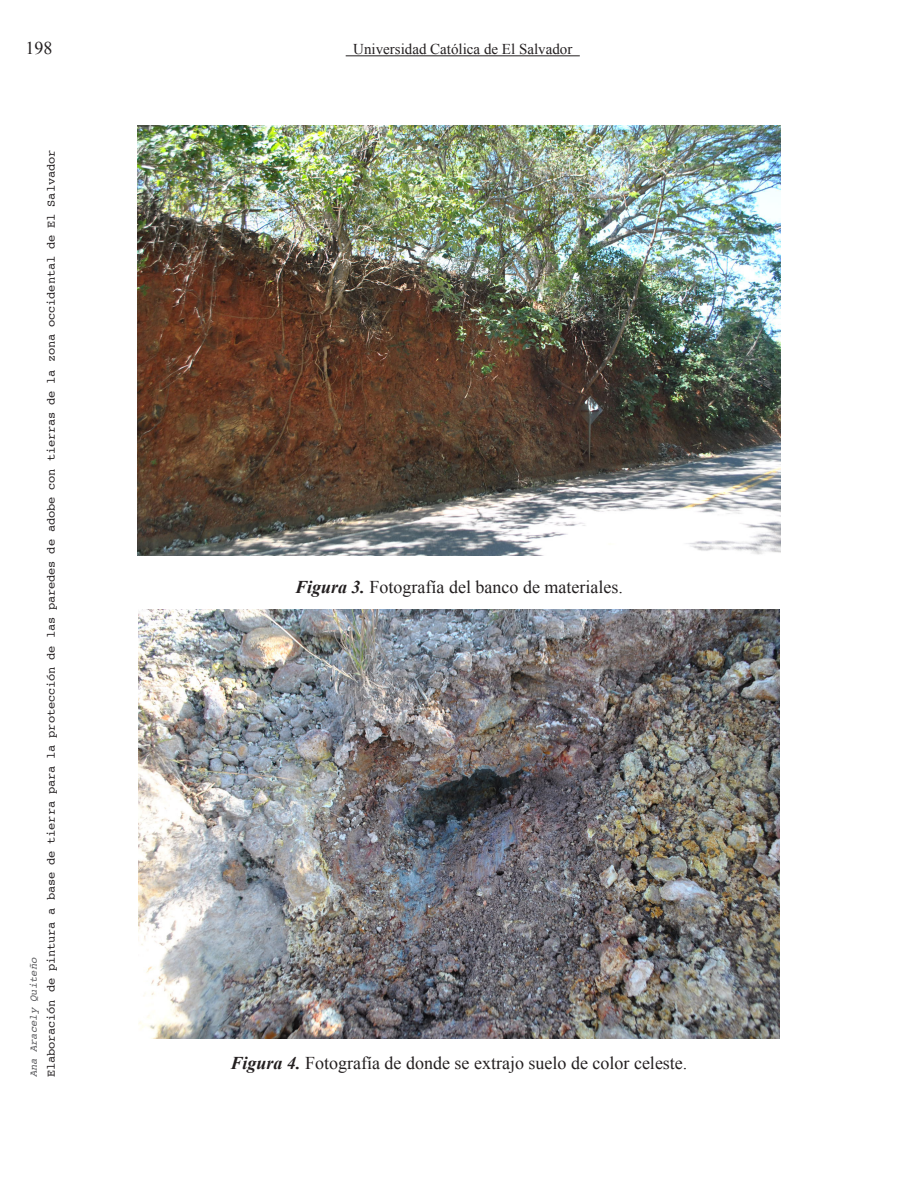
<style>
.page{position:relative;width:918px;height:1188px;background:#fff}
.page>*{position:absolute;margin:0;border:0;box-sizing:border-box;transform-origin:0 0}
.Anuario2016{font:18px "Times New Roman";color:#231f20}
.t1{font:15px "Times New Roman";color:#231f20}
.t2{font:12px "Courier";letter-spacing:-.01em;color:#231f20}
.t3{font:italic 10.5px "Courier";color:#5a5a5d}
.s1{font-weight:700;font-style:italic}
</style>
<div class="page">
<hr style="left:346px;top:55px;width:234px;height:1px;background:#231f20">
<img style="left:137px;top:125px;width:644px;height:431px">
<img style="left:138px;top:609px;width:642px;height:429px">
<h1 class="Anuario2016" style="left:26px;top:36px;width:28px">198</h1>
<p class="t1" style="left:353px;top:39px;width:221px">Universidad Católica de El Salvador</p>
<p class="t2" style="left:42px;top:1077px;width:929px;rotate:-90deg">Elaboración de pintura a base de tierra para la protección de las paredes de adobe con tierras de la zona occidental de El Salvador</p>
<p class="t3" style="left:25px;top:1077px;width:121px;rotate:-90deg">Ana Aracely Quiteño</p>
<p class="Anuario2016" style="left:295px;top:574px;width:329px"><span class="s1">Figura 3.</span> Fotografía del banco de materiales.</p>
<p class="Anuario2016" style="left:231px;top:1051px;width:458px"><span class="s1">Figura 4.</span> Fotografía de donde se extrajo suelo de color celeste.</p>
</div>
